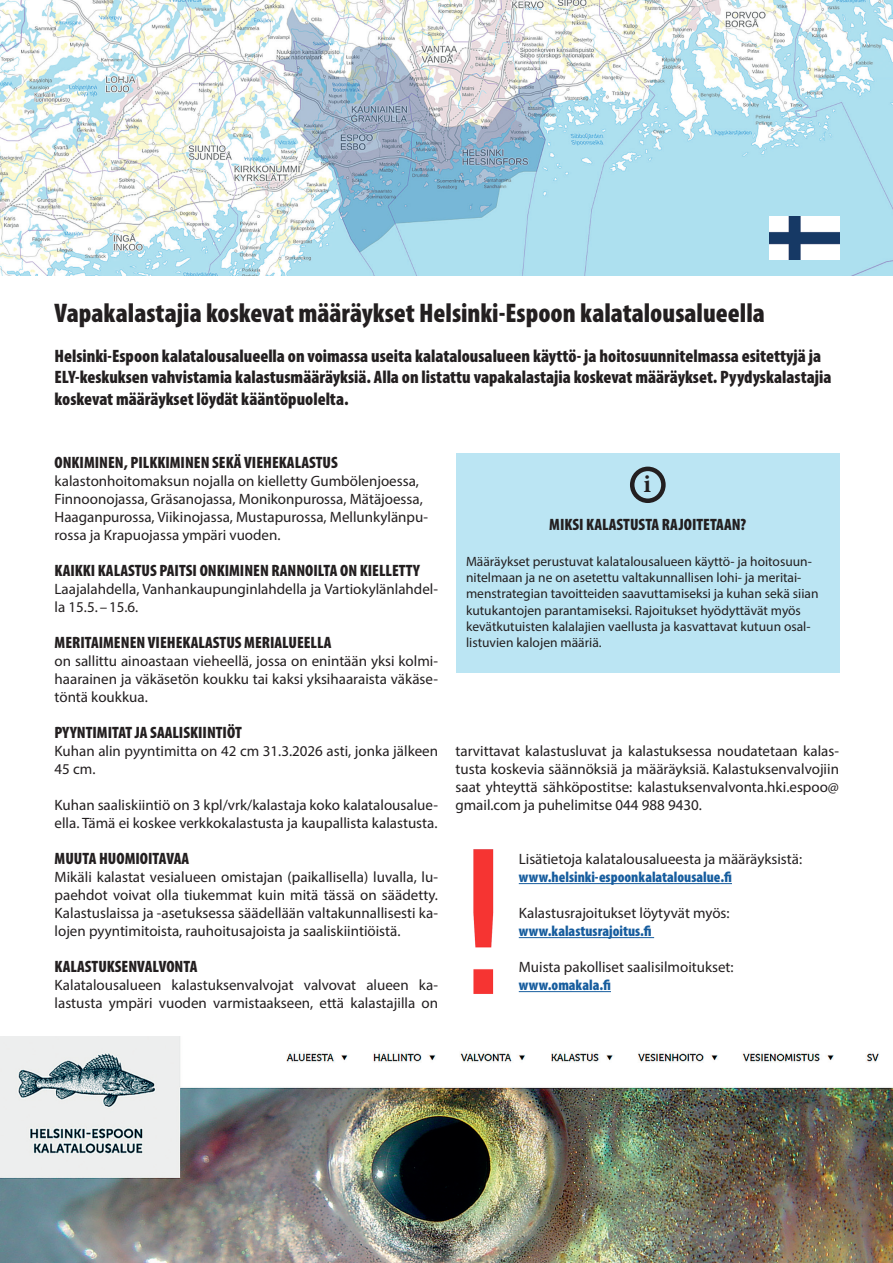
<style>
.page{position:relative;width:893px;height:1263px;background:#fff}
.page>*{position:absolute;margin:0;border:0;box-sizing:border-box;transform-origin:0 0}
.t1{font:900 condensed 27px "Myriad Pro";color:#231f20}
.t2{font:700 25.5px "Minion Pro";color:#231f20}
.t3{font:900 condensed 18px/21.6px "Myriad Pro";color:#231f20}
.Leipis{font:900 condensed 16.5px "Myriad Pro";color:#231f20}
.Leipis-2{font:15px/18px "Myriad Pro";color:#231f20}
.Väliotsikko{font:15px/18px "Myriad Pro";color:#231f20}
.Leipis-3{font:900 condensed 15px "Myriad Pro";color:#175d9e}
.t4{font:13.5px/16.2px "Myriad Pro";color:#231f20}
.s1{font-weight:900;font-stretch:condensed;color:#175d9e}
</style>
<div class="page">
<div style="left:456px;top:454px;width:383px;height:219px;background:#bbe5f3"></div>
<div style="left:630px;top:467px;width:36px;height:36px;border:4px solid #231f20;border-radius:50%"></div>
<hr style="left:519px;top:883px;width:213px;height:1px;background:#175d9e">
<hr style="left:519px;top:937px;width:135px;height:1px;background:#175d9e">
<hr style="left:519px;top:991px;width:92px;height:1px;background:#175d9e">
<img style="left:473px;top:849px;width:21px;height:145px">
<img style="left:0;top:1036px;width:893px;height:227px">
<img style="left:0;top:0;width:893px;height:275px">
<img style="left:769px;top:217px;width:70px;height:43px">
<p class="t1" style="left:55px;top:296px;width:712px">Vapakalastajia koskevat määräykset Helsinki-Espoon kalatalousalueella</p>
<p class="t3" style="left:55px;top:344px;width:778px">Helsinki-Espoon kalatalousalueella on voimassa useita kalatalousalueen käyttö- ja hoitosuunnitelmassa esitettyjä ja<br>ELY-keskuksen vahvistamia kalastusmääräyksiä. Alla on listattu vapakalastajia koskevat määräykset. Pyydyskalastajia koskevat määräykset löydät kääntöpuolelta.</p>
<p class="Leipis" style="left:55px;top:452px;width:285px">ONKIMINEN, PILKKIMINEN SEKÄ VIEHEKALASTUS</p>
<p class="Leipis-2" style="left:55px;top:472px;width:375px">kalastonhoitomaksun nojalla on kielletty Gumbölenjoessa, Finnoonojassa, Gräsanojassa, Monikonpurossa, Mätäjoessa, Haaganpurossa, Viikinojassa, Mustapurossa, Mellunkylänpu&shy;rossa ja Krapuojassa ympäri vuoden.</p>
<p class="Leipis" style="left:55px;top:560px;width:367px">KAIKKI KALASTUS PAITSI ONKIMINEN RANNOILTA ON KIELLETTY</p>
<p class="Leipis-2" style="left:55px;top:580px;width:385px">Laajalahdella, Vanhankaupunginlahdella ja Vartiokylänlahdel&shy;la 15.5.–15.6.</p>
<p class="Leipis" style="left:55px;top:632px;width:278px">MERITAIMENEN VIEHEKALASTUS MERIALUEELLA</p>
<p class="Leipis-2" style="left:55px;top:652px;width:385px;text-align:justify">on sallittu ainoastaan vieheellä, jossa on enintään yksi kolmi&shy;haarainen ja väkäsetön koukku tai kaksi yksihaaraista väkäse&shy;töntä koukkua.</p>
<p class="Leipis" style="left:55px;top:722px;width:189px">PYYNTIMITAT JA SAALISKIINTIÖT</p>
<p class="Leipis-2" style="left:55px;top:742px;width:385px">Kuhan alin pyyntimitta on 42 cm 31.3.2026 asti, jonka jälkeen<br>45 cm.</p>
<p class="Leipis-2" style="left:55px;top:796px;width:385px">Kuhan saaliskiintiö on 3 kpl/vrk/kalastaja koko kalatalousalue&shy;ella. Tämä ei koskee verkkokalastusta ja kaupallista kalastusta.</p>
<p class="Leipis" style="left:55px;top:848px;width:136px">MUUTA HUOMIOITAVAA</p>
<p class="Leipis-2" style="left:55px;top:868px;width:385px;text-align:justify">Mikäli kalastat vesialueen omistajan (paikallisella) luvalla, lu&shy;paehdot voivat olla tiukemmat kuin mitä tässä on säädetty.<br>Kalastuslaissa ja -asetuksessa säädellään valtakunnallisesti ka&shy;lojen pyyntimitoista, rauhoitusajoista ja saaliskiintiöistä.</p>
<p class="Leipis" style="left:55px;top:956px;width:144px">KALASTUKSENVALVONTA</p>
<p class="Väliotsikko" style="left:55px;top:976px;width:385px">Kalatalousalueen kalastuksenvalvojat valvovat alueen ka&shy;lastusta ympäri vuoden varmistaakseen, että kalastajilla on</p>
<p class="t2" style="left:643px;top:465px;width:9px">i</p>
<p class="Leipis" style="left:549px;top:514px;width:199px">MIKSI KALASTUSTA RAJOITETAAN?</p>
<p class="t4" style="left:466px;top:553px;width:354px">Määräykset perustuvat kalatalousalueen käyttö- ja hoitosuun&shy;nitelmaan ja ne on asetettu valtakunnallisen lohi- ja meritai&shy;menstrategian tavoitteiden saavuttamiseksi ja kuhan sekä siian kutukantojen parantamiseksi. Rajoitukset hyödyttävät myös kevätkutuisten kalalajien vaellusta ja kasvattavat kutuun osal&shy;listuvien kalojen määriä.</p>
<p class="Väliotsikko" style="left:455px;top:742px;width:385px;text-align:justify">tarvittavat kalastusluvat ja kalastuksessa noudatetaan kalas&shy;tusta koskevia säännöksiä ja määräyksiä. Kalastuksenvalvojiin saat yhteyttä sähköpostitse: kalastuksenvalvonta.hki.espoo@ gmail.com ja puhelimitse 044 988 9430.</p>
<p class="Leipis-2" style="left:519px;top:850px;width:285px">Lisätietoja kalatalousalueesta ja määräyksistä:</p>
<p class="Leipis-3" style="left:519px;top:867px;width:215px">www.helsinki-espoonkalatalousalue.fi</p>
<p class="Leipis-2" style="left:519px;top:904px;width:212px">Kalastusrajoitukset löytyvät myös: <span class="s1">www.kalastusrajoitus.fi</span></p>
<p class="Leipis-2" style="left:519px;top:958px;width:216px">Muista pakolliset saalisilmoitukset: <span class="s1">www.omakala.fi</span></p>
</div>
